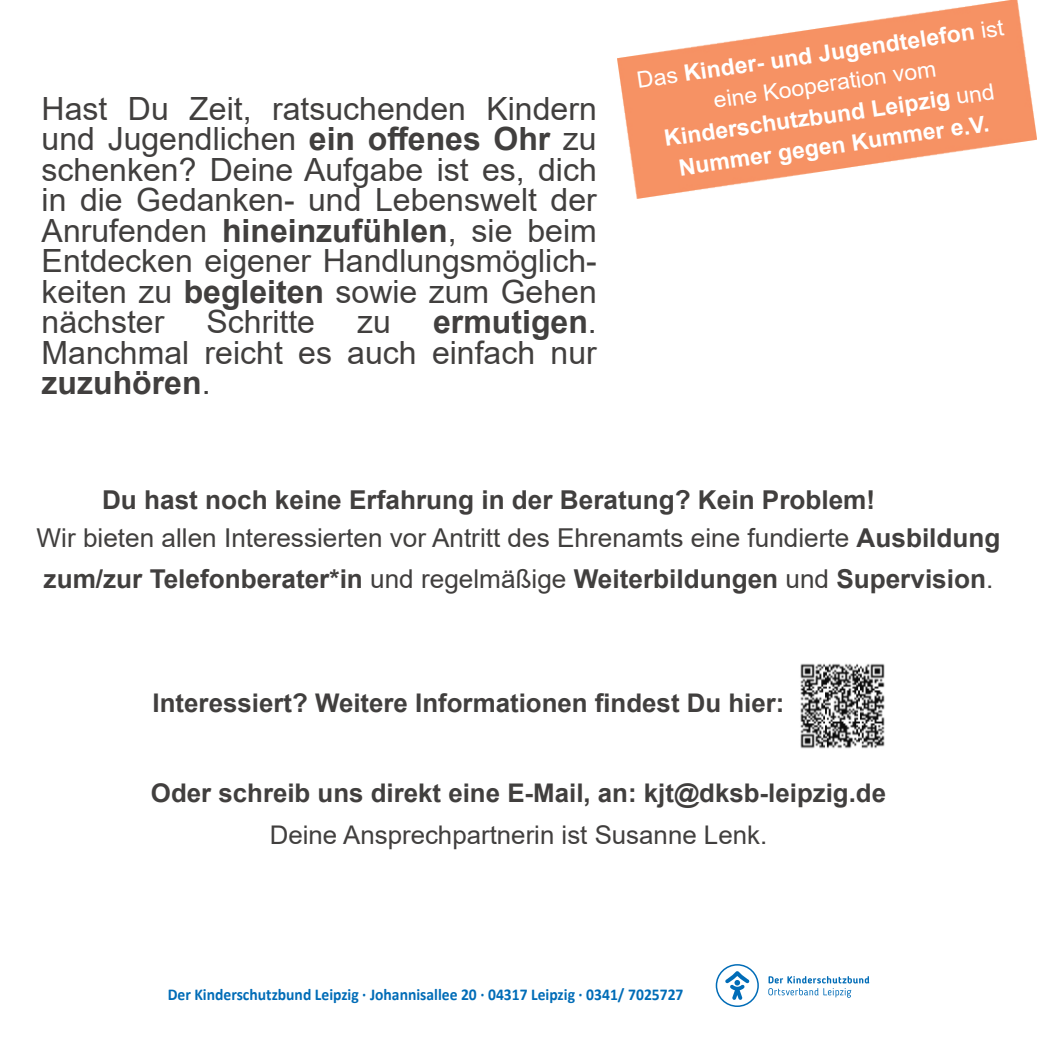
<style>
.page{position:relative;width:1037px;height:1037px;background:#fff}
.page>*{position:absolute;margin:0;border:0;box-sizing:border-box;transform-origin:0 0}
.t1{font:32px/30.4px "Arial";color:#413f3e;text-align:justify}
.t2{font:700 26px/39.2px "Arial";color:#413f3e}
.t3{font:700 25.6px "Arial";color:#413f3e}
.t4{font:25.6px "Arial";color:#413f3e}
.t5{font:700 22.8px/30.8px "Arial";color:#fff;text-align:center}
.t6{font:700 16.4px "Calibri";color:#006cb7;scale:.94 1}
.s1{font-weight:700}
.s2{font-weight:400}
</style>
<div class="page">
<img style="left:617px;top:0;width:420px;height:199px">
<svg style="left:716px;top:964px;width:43px;height:43px"></svg>
<svg style="left:768px;top:976px;width:101px;height:22px"></svg>
<img style="left:800px;top:663px;width:85px;height:86px">
<p class="t1" style="left:42px;top:96px;width:557px">Hast Du Zeit, ratsuchenden Kindern und Jugendlichen <span class="s1">ein offenes Ohr</span> zu schenken? Deine Aufgabe ist es, dich in die Gedanken- und Lebenswelt der Anrufenden <span class="s1">hineinzufühlen</span>, sie beim Entdecken eigener Handlungsmöglich&shy;keiten zu <span class="s1">begleiten</span> sowie zum Gehen nächster</p>
<p class="t1" style="left:207px;top:310px;width:110px">Schritte</p>
<p class="t1" style="left:357px;top:310px;width:35px">zu</p>
<p class="t1" style="left:42px;top:310px;width:557px;text-indent:391px"><span class="s1">ermutigen</span>.<br>Manchmal reicht es auch einfach nur <span class="s1">zuzuhören</span>.</p>
<p class="t5" style="left:635px;top:66px;width:372px;rotate:-8deg"><span class="s2">Das</span> Kinder- und Jugendtelefon <span class="s2">ist eine Kooperation vom<br></span>Kinderschutzbund Leipzig <span class="s2">und<br></span>Nummer gegen Kummer e.V.</p>
<p class="t2" style="left:37px;top:482px;width:965px;text-indent:65px">Du hast noch keine Erfahrung in der Beratung? Kein Problem!<br><span class="s2">Wir bieten allen Interessierten vor Antritt des Ehrenamts eine fundierte</span> Ausbildung zum/zur Telefonberater*in <span class="s2">und regelmäßige</span> Weiterbildungen <span class="s2">und</span> Supervision<span class="s2">.</span></p>
<p class="t3" style="left:153px;top:693px;width:633px">Interessiert? Weitere Informationen findest Du hier:</p>
<p class="t3" style="left:151px;top:783px;width:737px">Oder schreib uns direkt eine E-Mail, an: kjt@dksb-leipzig.de</p>
<p class="t4" style="left:270px;top:825px;width:499px">Deine Ansprechpartnerin ist Susanne Lenk.</p>
<p class="t6" style="left:168px;top:988px;width:550px">Der Kinderschutzbund Leipzig · Johannisallee 20 · 04317 Leipzig · 0341/ 7025727</p>
</div>
